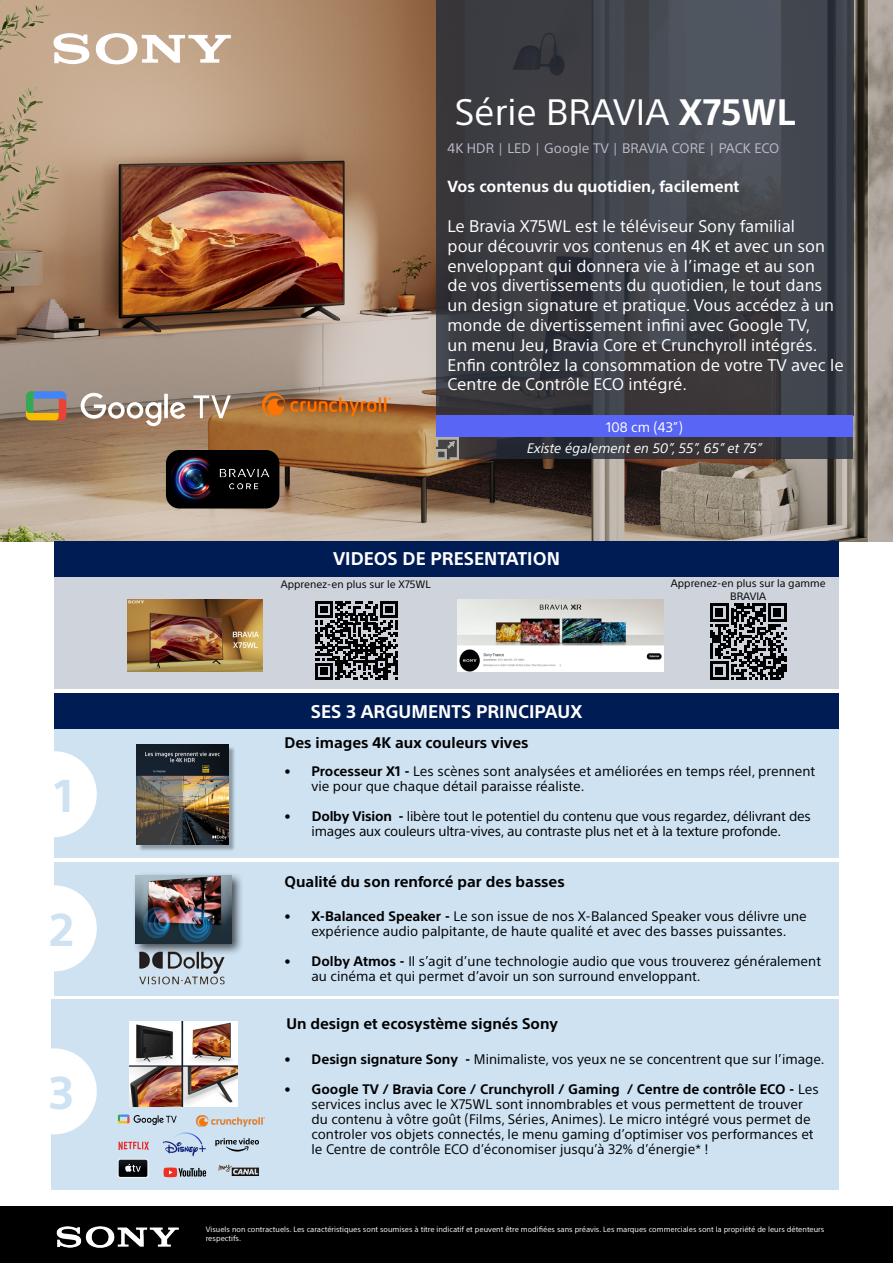
<style>
.page{position:relative;width:893px;height:1263px;background:#fff}
.page>*{position:absolute;margin:0;border:0;box-sizing:border-box;transform-origin:0 0}
.t1{font:700 45px "SST";color:#cee2f2}
.t2{font:36px "SST";color:#fff}
.t3{font:700 18px "SST";color:#fff}
.t4{font:16.5px/19.8px "SST";color:#fff}
.t5{font:700 15.75px "SST";color:#fff}
.t6{font:700 15px "SST";color:#000}
.t7{font:13.5px/15px "SST";color:#000}
.t8{font:700 13.5px "SST";color:#000}
.t9{font:13.5px "SST";color:#bcbbcb}
.t10{font:italic 13.5px "SST";color:#fff}
.t11{font:13.5px "SST";color:#fff}
.t12{font:10.5px "SST";color:#000}
.t13{font:7.5px/9px "SST";color:#fff}
.s1{font-weight:700}
.s2{font-weight:400}
</style>
<div class="page">
<img style="left:0;top:1px;width:893px;height:540px">
<div style="left:54px;top:693px;width:785px;height:36px;background:#001c55"></div>
<svg style="left:53px;top:33px;width:36px;height:31px"></svg>
<svg style="left:96px;top:33px;width:135px;height:31px"></svg>
<svg style="left:436px;top:0;width:417px;height:415px;background:#3e4147"></svg>
<div style="left:436px;top:415px;width:417px;height:22px;background:#5865f5"></div>
<svg style="left:458px;top:437px;width:395px;height:22px;background:#35353b"></svg>
<div style="left:54px;top:862px;width:785px;height:133px;background:#cee2f2"></div>
<img style="left:139px;top:955px;width:86px;height:30px">
<div style="left:11px;top:885px;width:86px;height:86px;background:#fff;border-radius:50%"></div>
<div style="left:54px;top:729px;width:785px;height:128px;background:#cee2f2"></div>
<div style="left:11px;top:751px;width:86px;height:86px;background:#fff;border-radius:50%"></div>
<div style="left:52px;top:999px;width:787px;height:190px;background:#cee2f2"></div>
<div style="left:11px;top:1048px;width:86px;height:86px;background:#fff;border-radius:50%"></div>
<svg style="left:215px;top:1138px;width:44px;height:13px"></svg>
<img style="left:117px;top:1158px;width:32px;height:20px">
<svg style="left:119px;top:1160px;width:28px;height:17px"></svg>
<img style="left:218px;top:1164px;width:41px;height:13px">
<svg style="left:118px;top:1114px;width:59px;height:11px"></svg>
<svg style="left:119px;top:1142px;width:30px;height:8px"></svg>
<img style="left:163px;top:1132px;width:43px;height:24px">
<svg style="left:164px;top:1167px;width:42px;height:10px"></svg>
<div style="left:0;top:1206px;width:893px;height:57px;background:#000"></div>
<img style="left:56px;top:1226px;width:123px;height:22px">
<svg style="left:81px;top:393px;width:150px;height:33px"></svg>
<svg style="left:26px;top:391px;width:40px;height:29px"></svg>
<img style="left:166px;top:451px;width:113px;height:57px">
<img style="left:436px;top:437px;width:22px;height:22px">
<img style="left:263px;top:393px;width:127px;height:23px">
<img style="left:197px;top:1115px;width:67px;height:12px">
<div style="left:138px;top:746px;width:98px;height:105px;background:#000;opacity:.31"></div>
<img style="left:136px;top:745px;width:92px;height:99px">
<div style="left:132px;top:872px;width:112px;height:83px;background:#000;opacity:.66"></div>
<img style="left:136px;top:875px;width:96px;height:68px">
<img style="left:129px;top:1022px;width:109px;height:84px">
<div style="left:54px;top:541px;width:785px;height:148px;background:#ced3dc"></div>
<div style="left:54px;top:541px;width:785px;height:36px;background:#001c55"></div>
<svg style="left:710px;top:603px;width:76px;height:77px"></svg>
<svg style="left:315px;top:601px;width:83px;height:79px"></svg>
<img style="left:128px;top:599px;width:135px;height:72px">
<img style="left:458px;top:599px;width:205px;height:72px">
<h1 class="t1" style="left:54px;top:769px;width:22px">1</h1>
<h1 class="t1" style="left:49px;top:903px;width:27px">2</h1>
<h1 class="t1" style="left:49px;top:1066px;width:27px">3</h1>
<h2 class="t2" style="left:455px;top:91px;width:342px">Série BRAVIA <span class="s1">X75WL</span></h2>
<p class="t9" style="left:448px;top:140px;width:333px">K4 HDR | LED | Google TV | BRAVIA CORE | PACK ECO</p>
<p class="t5" style="left:448px;top:177px;width:293px">Vos contenus du quotidien, facilement</p>
<p class="t4" style="left:448px;top:216px;width:398px">Le Bravia X75WL est le téléviseur Sony familial<br>pour découvrir vos contenus en K4 et avec un son enveloppant qui donnera vie ’là image et au son<br>de vos divertissements du quotidien le, tout dans un design signature et pratique. Vous accédez à un monde de divertissement infini avec Google TV,<br>un menu Jeu, Bravia Core et Crunchyroll intégrés.<br>Enfin contrôlez la consommation de votre TV avec le Centre de Contrôle ECO intégré.</p>
<p class="t11" style="left:606px;top:419px;width:78px">108 cm )43 (“</p>
<p class="t10" style="left:527px;top:440px;width:237px">Existe également en 50 ,” 55 ,” 65” et 75“</p>
<h3 class="t3" style="left:333px;top:548px;width:228px">VIDEOS DE PRESENTATION</h3>
<p class="t12" style="left:281px;top:578px;width:152px">Apprenez-en plus sur le X75WL</p>
<h3 class="t3" style="left:311px;top:701px;width:273px">SES 3 ARGUMENTS PRINCIPAUX</h3>
<p class="t12" style="left:671px;top:577px;width:156px">Apprenez-en plus sur la gamme</p>
<p class="t12" style="left:730px;top:590px;width:37px">BRAVIA</p>
<p class="t6" style="left:284px;top:734px;width:246px">Des images K4 aux couleurs vives</p>
<p class="t7" style="left:311px;top:763px;width:505px"><span class="s1">Processeur X -1</span> Les scènes sont analysées et améliorées en temps réel, prennent</p>
<p class="t8" style="left:284px;top:763px;width:8px">•</p>
<p class="t8" style="left:284px;top:808px;width:8px">•</p>
<p class="t7" style="left:311px;top:778px;width:274px">vie pour que chaque détail paraisse réaliste.</p>
<p class="t7" style="left:398px;top:808px;width:414px"><span class="s1">-</span> libère tout le potentiel du contenu que vous regardez, délivrant des</p>
<p class="t8" style="left:312px;top:808px;width:82px">Dolby Vision</p>
<p class="t7" style="left:311px;top:823px;width:471px">images aux couleurs ultra-vives, au contraste plus net et laà texture profonde.</p>
<p class="t6" style="left:284px;top:872px;width:282px">Qualité du son renforcé par des basses</p>
<p class="t7" style="left:311px;top:909px;width:497px"><span class="s1">X-Balanced Speaker -</span> Le son issue de nos -X Balanced Speaker vous délivre une</p>
<p class="t8" style="left:284px;top:908px;width:8px">•</p>
<p class="t8" style="left:284px;top:953px;width:8px">•</p>
<p class="t7" style="left:311px;top:924px;width:477px">expérience audio palpitante, de haute qualité et avec des basses puissantes.</p>
<p class="t7" style="left:311px;top:954px;width:511px"><span class="s1">Dolby Atmos</span> ’sI l<span class="s1">-</span> agit d’une technologie audio que vous trouverez généralement</p>
<p class="t7" style="left:311px;top:969px;width:391px">au cinéma et qui permet d’avoir un son surround enveloppant.</p>
<p class="t6" style="left:286px;top:1015px;width:273px">Un design et ecosystème signés Sony</p>
<p class="t7" style="left:465px;top:1051px;width:361px"><span class="s1">-</span> Minimaliste, vos yeux ne se concentrent que sur ’l image.</p>
<p class="t8" style="left:311px;top:1051px;width:148px">Design signature Sony</p>
<p class="t8" style="left:284px;top:1051px;width:8px">•</p>
<p class="t8" style="left:284px;top:1081px;width:8px">•</p>
<p class="t8" style="left:311px;top:1081px;width:310px">Google TV / Bravia Core / Crunchyroll / Gaming</p>
<p class="t8" style="left:627px;top:1081px;width:193px">/ Centre de contrôle ECO - <span class="s2">Les</span></p>
<p class="t7" style="left:311px;top:1096px;width:504px">services inclus avec le X75WL sont innombrables et vous permettent de trouver du contenu à vôtre goût (Films, Séries, Animes .) Le micro intégré vous permet de controler vos objets connectés le, menu gaming d’optimiser vos performances et le Centre de contrôle ECO d’économiser jusqu à’ 32% d’énergie !*</p>
<p class="t13" style="left:206px;top:1225px;width:620px">Visuels non contractuels. Les caractéristiques sont soumises à titre indicatif et peuvent être modifiées sans préavis. Les marques commerciales sont la propriété de leurs détenteurs respectifs.</p>
</div>
